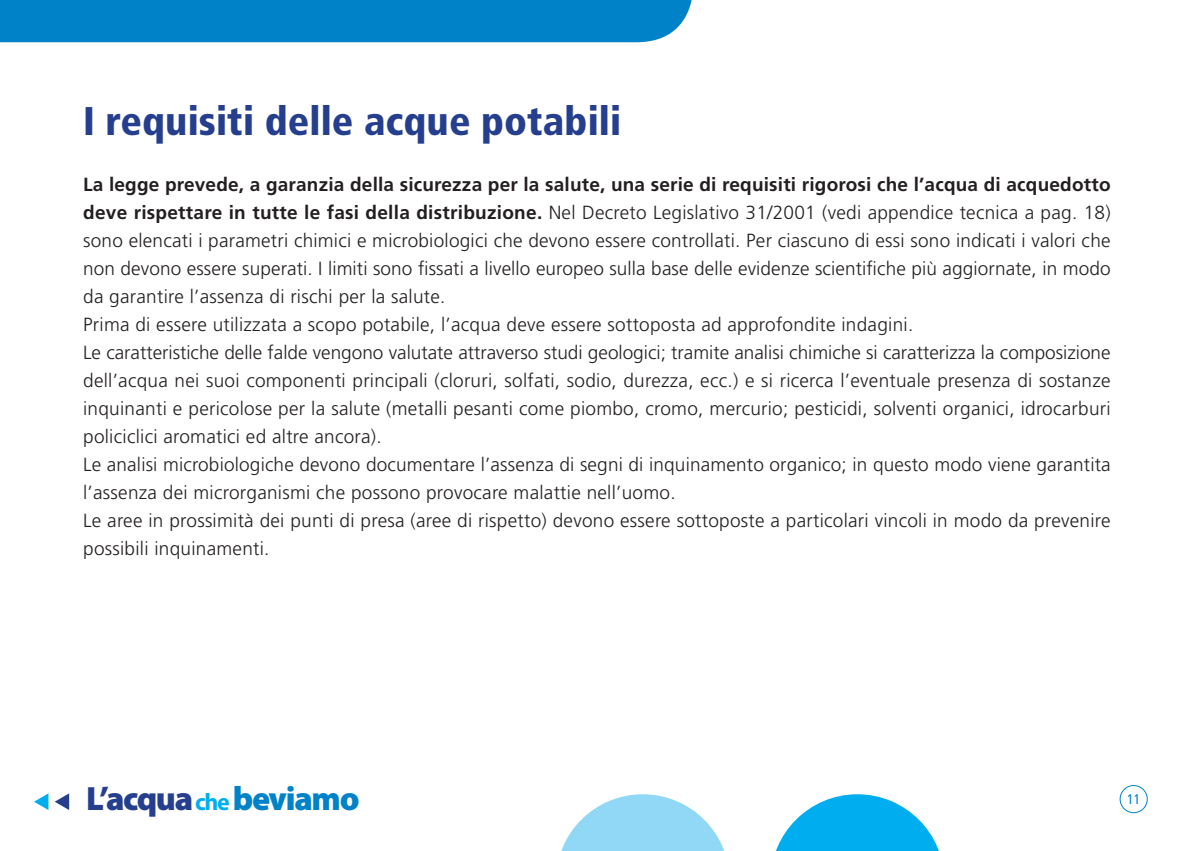
<style>
.page{position:relative;width:1191px;height:851px;background:#fff}
.page>*{position:absolute;margin:0;border:0;box-sizing:border-box;transform-origin:0 0}
.t1{font:900 condensed 40px "Frutiger LT Std";letter-spacing:.005em;color:#253f8e}
.t2{font:900 33.8px "Myriad Pro";letter-spacing:-.04em;color:#253f8e}
.t3{font:300 19px/28px "Frutiger LT Std";letter-spacing:.015em;color:#231f20}
.t4{font:condensed 14px "Frutiger LT Std";color:#0082c9}
.s1{font-weight:700}
.s2{font-weight:700;font-size:24px;color:#00aeef}
.s3{color:#0082c9}
</style>
<div class="page">
<div style="left:0;top:0;width:692px;height:42px;background:#0082c9"></div>
<svg style="left:55px;top:793px;width:14px;height:16px"></svg>
<svg style="left:34px;top:793px;width:14px;height:16px"></svg>
<div style="left:1119px;top:784px;width:28px;height:29px;border:1px solid #0082c9;border-radius:50%"></div>
<svg style="left:776px;top:794px;width:163px;height:56px"></svg>
<svg style="left:561px;top:794px;width:163px;height:56px"></svg>
<h1 class="t1" style="left:83px;top:105px;width:539px">I requisiti delle acque potabili</h1>
<p class="t3" style="left:83px;top:172px;width:1029px"><span class="s1">La legge prevede, a garanzia della sicurezza per la salute, una serie di requisiti rigorosi che l’acqua di acquedotto deve rispettare in tutte le fasi della distribuzione.</span> Nel Decreto Legislativo 31/2001 (vedi appendice tecnica a pag. 18) sono elencati i parametri chimici e microbiologici che devono essere controllati. Per ciascuno di essi sono indicati i valori che non devono essere superati. I limiti sono fissati a livello europeo sulla base delle evidenze scientifiche più aggiornate, in modo da garantire l’assenza di rischi per la salute.<br>Prima di essere utilizzata a scopo potabile, l’acqua deve essere sottoposta ad approfondite indagini.<br>Le caratteristiche delle falde vengono valutate attraverso studi geologici; tramite analisi chimiche si caratterizza la composizione dell’acqua nei suoi componenti principali (cloruri, solfati, sodio, durezza, ecc.) e si ricerca l’eventuale presenza di sostanze inquinanti e pericolose per la salute (metalli pesanti come piombo, cromo, mercurio; pesticidi, solventi organici, idrocarburi policiclici aromatici ed altre ancora).<br>Le analisi microbiologiche devono documentare l’assenza di segni di inquinamento organico; in questo modo viene garantita l’assenza dei microrganismi che possono provocare malattie nell’uomo.<br>Le aree in prossimità dei punti di presa (aree di rispetto) devono essere sottoposte a particolari vincoli in modo da prevenire possibili inquinamenti.</p>
<h2 class="t2" style="left:86px;top:785px;width:275px">L’acqua<span class="s2">che</span> <span class="s3">beviamo</span></h2>
<p class="t4" style="left:1127px;top:793px;width:15px">11</p>
</div>
